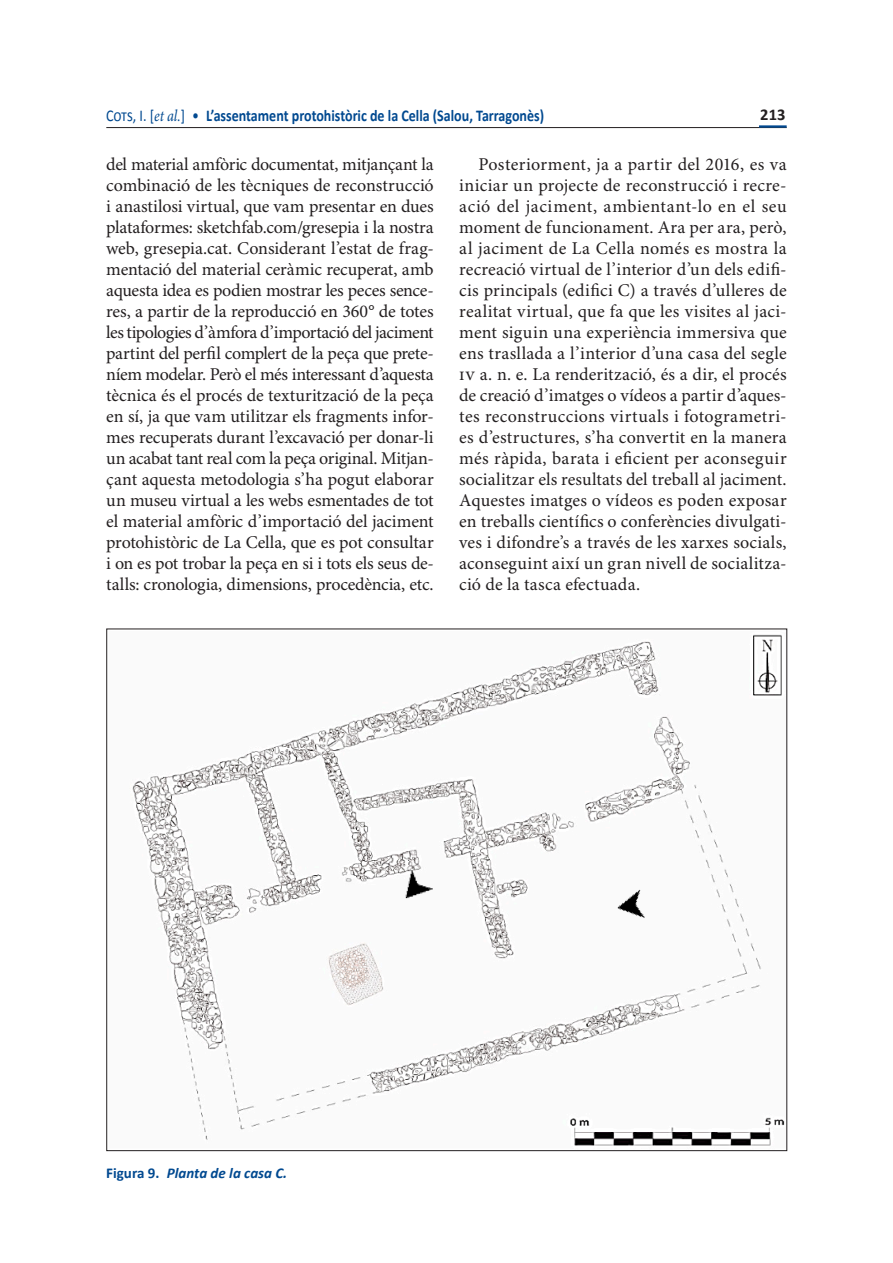
<style>
.page{position:relative;width:893px;height:1263px;background:#fff}
.page>*{position:absolute;margin:0;border:0;box-sizing:border-box;transform-origin:0 0}
.text_sagnat{font:18px/21px "Minion Pro";letter-spacing:-.005em;color:#231f20;text-align:justify}
.t1{font:700 16.5px "Calibri";color:#014990;scale:.85 1}
.t2{font:700 16.5px "Calibri";color:#231f20}
.peu_foto{font:italic 700 15px "Calibri";color:#014990}
.s1{font-weight:400}
.s2{font-family:"Minion Pro";font-weight:400;font-style:italic}
.s3{font-style:normal}
</style>
<div class="page">
<hr style="left:106px;top:127px;width:681px;height:1px;background:#231f20">
<hr style="left:759px;top:125px;width:28px;height:3px;background:#014990">
<img style="left:132px;top:634px;width:653px;height:512px">
<p class="t1" style="left:106px;top:105px;width:517px"><span class="s1">Cots, I. [</span><span class="s2">et al.</span><span class="s1">] •</span> L’assentament protohistòric de la Cella (Salou, Tarragonès)</p>
<p class="t2" style="left:760px;top:104px;width:27px">213</p>
<p class="text_sagnat" style="left:106px;top:155px;width:329px">del material amfòric documentat, mitjançant la combinació de les tècniques de reconstrucció i anastilosi virtual, que vam presentar en dues plataformes: sketchfab.com/gresepia i la nostra web, gresepia.cat. Considerant l’estat de frag&shy;mentació del material ceràmic recuperat, amb aquesta idea es podien mostrar les peces sence&shy;res, a partir de la reproducció en 360° de totes les tipologies d’àmfora d’importació del jaciment partint del perfil complert de la peça que prete&shy;níem modelar. Però el més interessant d’aquesta tècnica és el procés de texturització de la peça en sí, ja que vam utilitzar els fragments infor&shy;mes recuperats durant l’excavació per donar-li un acabat tant real com la peça original. Mitjan&shy;çant aquesta metodologia s’ha pogut elaborar un museu virtual a les webs esmentades de tot el material amfòric d’importació del jaciment protohistòric de La Cella, que es pot consultar i on es pot trobar la peça en si i tots els seus de&shy;talls: cronologia, dimensions, procedència, etc.</p>
<p class="text_sagnat" style="left:459px;top:155px;width:329px;text-indent:19px">Posteriorment, ja a partir del 2016, es va iniciar un projecte de reconstrucció i recre&shy;ació del jaciment, ambientant-lo en el seu moment de funcionament. Ara per ara, però, al jaciment de La Cella només es mostra la recreació virtual de l’interior d’un dels edifi&shy;cis principals (edifici C) a través d’ulleres de realitat virtual, que fa que les visites al jaci&shy;ment siguin una experiència immersiva que ens trasllada a l’interior d’una casa del segle iv a. n. e. La renderització, és a dir, el procés de creació d’imatges o vídeos a partir d’aques&shy;tes reconstruccions virtuals i fotogrametri&shy;es d’estructures, s’ha convertit en la manera més ràpida, barata i eficient per aconseguir socialitzar els resultats del treball al jaciment.<br>Aquestes imatges o vídeos es poden exposar en treballs científics o conferències divulgati&shy;ves i difondre’s a través de les xarxes socials, aconseguint així un gran nivell de socialitza&shy;ció de la tasca efectuada.</p>
<p class="peu_foto" style="left:106px;top:1163px;width:182px"><span class="s3">Figura 9.</span> Planta de la casa C.</p>
</div>
